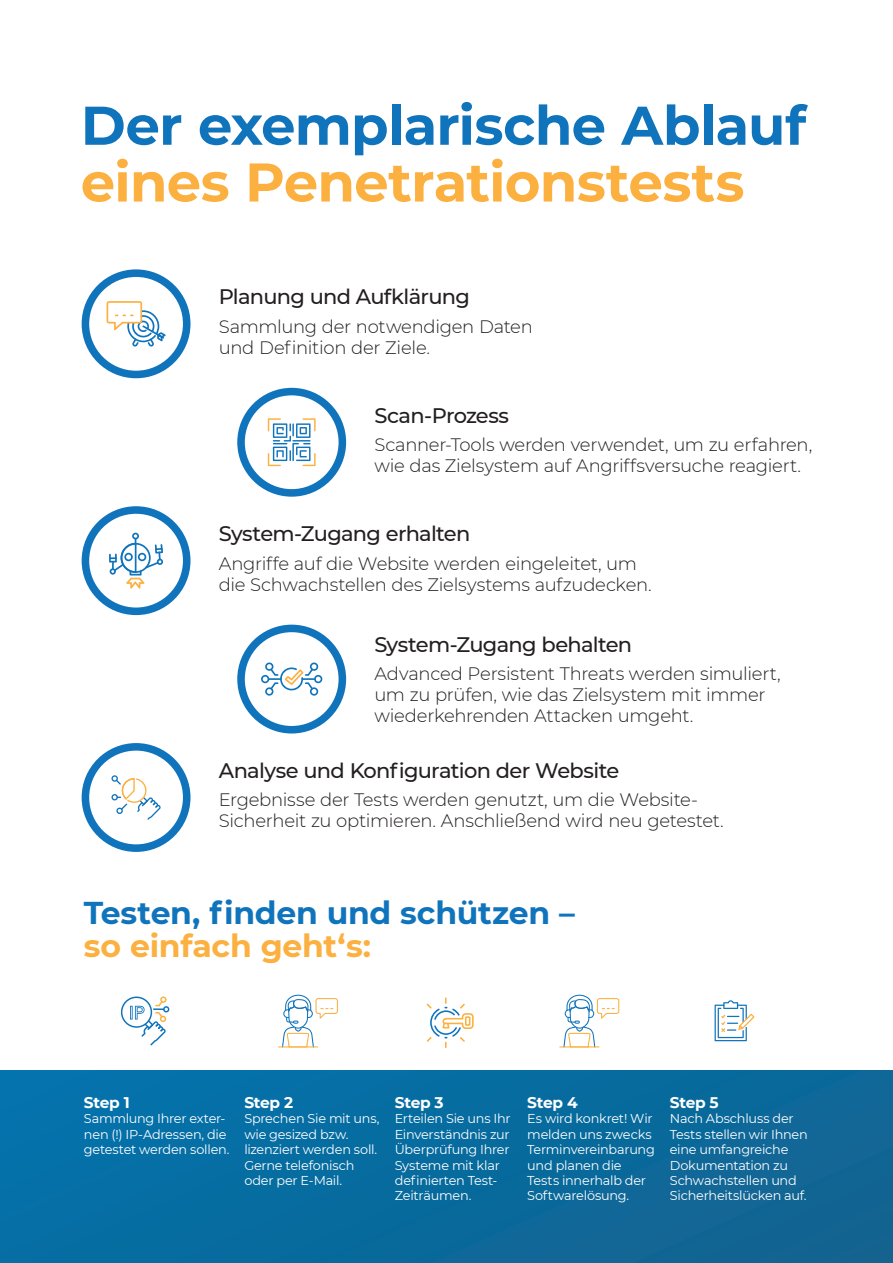
<style>
.page{position:relative;width:893px;height:1263px;background:#fff}
.page>*{position:absolute;margin:0;border:0;box-sizing:border-box;transform-origin:0 0}
.t1{font:700 54.45px "Montserrat";letter-spacing:-.015em;color:#1074bc}
.t2{font:700 54.45px "Montserrat";letter-spacing:-.015em;color:#fbb03f}
.t3{font:700 31.5px "Montserrat";letter-spacing:-.01em;color:#1074bc}
.t4{font:700 31.5px "Montserrat";letter-spacing:-.01em;color:#fbb03f}
.t5{font:500 21px "Montserrat";letter-spacing:-.035em;color:#231f20}
.t6{font:300 18px/21px "Montserrat";letter-spacing:-.015em;color:#231f20}
.t7{font:700 15.45px "Montserrat";letter-spacing:-.02em;color:#fff}
.t8{font:12.9px/15.5px "Montserrat";letter-spacing:-.015em;color:#fff}
</style>
<div class="page">
<div style="left:0;top:1070px;width:893px;height:193px;background:linear-gradient(to right,#0371a9,#106593)"></div>
<svg style="left:121px;top:996px;width:48px;height:49px"></svg>
<hr style="left:278px;top:1046px;width:40px;height:1px;background:#fbb03f">
<svg style="left:282px;top:995px;width:56px;height:52px"></svg>
<hr style="left:559px;top:1046px;width:40px;height:1px;background:#fbb03f">
<svg style="left:563px;top:995px;width:56px;height:52px"></svg>
<svg style="left:427px;top:997px;width:47px;height:51px"></svg>
<svg style="left:715px;top:1000px;width:39px;height:41px"></svg>
<div style="left:82px;top:269px;width:108px;height:109px;background:#1074bc;border-radius:50%"></div>
<div style="left:89px;top:277px;width:94px;height:94px;background:#fff;border-radius:50%"></div>
<svg style="left:107px;top:301px;width:59px;height:46px"></svg>
<div style="left:237px;top:388px;width:109px;height:109px;background:#1074bc;border-radius:50%"></div>
<div style="left:245px;top:395px;width:94px;height:94px;background:#fff;border-radius:50%"></div>
<svg style="left:268px;top:418px;width:48px;height:48px"></svg>
<div style="left:82px;top:506px;width:108px;height:109px;background:#1074bc;border-radius:50%"></div>
<div style="left:89px;top:514px;width:94px;height:93px;background:#fff;border-radius:50%"></div>
<svg style="left:109px;top:533px;width:54px;height:56px"></svg>
<div style="left:237px;top:625px;width:109px;height:108px;background:#1074bc;border-radius:50%"></div>
<div style="left:245px;top:632px;width:94px;height:94px;background:#fff;border-radius:50%"></div>
<svg style="left:261px;top:662px;width:61px;height:34px"></svg>
<div style="left:82px;top:743px;width:108px;height:109px;background:#1074bc;border-radius:50%"></div>
<div style="left:89px;top:751px;width:94px;height:93px;background:#fff;border-radius:50%"></div>
<svg style="left:111px;top:775px;width:50px;height:45px"></svg>
<h1 class="t1" style="left:81px;top:86px;width:727px">Der exemplarische Ablauf</h1>
<h1 class="t2" style="left:81px;top:143px;width:665px">eines Penetrationstests</h1>
<h3 class="t5" style="left:219px;top:282px;width:253px">Planung und Aufklärung</h3>
<h3 class="t6" style="left:219px;top:315px;width:316px">Sammlung der notwendigen Daten und Definition der Ziele.</h3>
<h3 class="t5" style="left:374px;top:401px;width:136px">Scan-Prozess</h3>
<h3 class="t6" style="left:374px;top:434px;width:439px">Scanner-Tools werden verwendet, um zu erfahren, wie das Zielsystem auf Angriffsversuche reagiert.</h3>
<h3 class="t5" style="left:219px;top:519px;width:253px">System-Zugang erhalten</h3>
<h3 class="t6" style="left:219px;top:552px;width:434px">Angriffe auf die Website werden eingeleitet, um die Schwachstellen des Zielsystems aufzudecken.</h3>
<h3 class="t5" style="left:374px;top:630px;width:259px">System-Zugang behalten</h3>
<h3 class="t6" style="left:374px;top:663px;width:408px">Advanced Persistent Threats werden simuliert, um zu prüfen, wie das Zielsystem mit immer wiederkehrenden Attacken umgeht.</h3>
<h3 class="t5" style="left:219px;top:756px;width:402px">Analyse und Konfiguration der Website</h3>
<h3 class="t6" style="left:219px;top:789px;width:506px">Ergebnisse der Tests werden genutzt, um die Website-<br>Sicherheit zu optimieren. Anschließend wird neu getestet.</h3>
<h2 class="t3" style="left:84px;top:890px;width:492px">Testen, finden und schützen –</h2>
<h2 class="t4" style="left:84px;top:923px;width:289px">so einfach geht‘s:</h2>
<p class="t7" style="left:84px;top:1091px;width:47px">Step 1</p>
<p class="t8" style="left:84px;top:1111px;width:147px">Sammlung Ihrer exter&shy;nen (!) IP-Adressen, die getestet werden sollen.</p>
<p class="t7" style="left:244px;top:1091px;width:50px">Step 2</p>
<p class="t8" style="left:244px;top:1111px;width:137px">Sprechen Sie mit uns, wie gesized bzw. lizenziert werden soll.<br>Gerne telefonisch oder per E-Mail.</p>
<p class="t7" style="left:395px;top:1091px;width:50px">Step 3</p>
<p class="t8" style="left:395px;top:1111px;width:117px">Erteilen Sie uns Ihr<br>Einverständnis zur<br>Überprüfung Ihrer<br>Systeme mit klar definierten Test-<br>Zeiträumen.</p>
<p class="t7" style="left:527px;top:1091px;width:52px">Step 4</p>
<p class="t8" style="left:527px;top:1111px;width:129px">Es wird konkret! Wir melden uns zwecks<br>Terminvereinbarung und planen die<br>Tests innerhalb der<br>Softwarelösung.</p>
<p class="t7" style="left:670px;top:1091px;width:50px">Step 5</p>
<p class="t8" style="left:670px;top:1111px;width:140px">Nach Abschluss der<br>Tests stellen wir Ihnen eine umfangreiche<br>Dokumentation zu<br>Schwachstellen und<br>Sicherheitslücken auf.</p>
</div>
